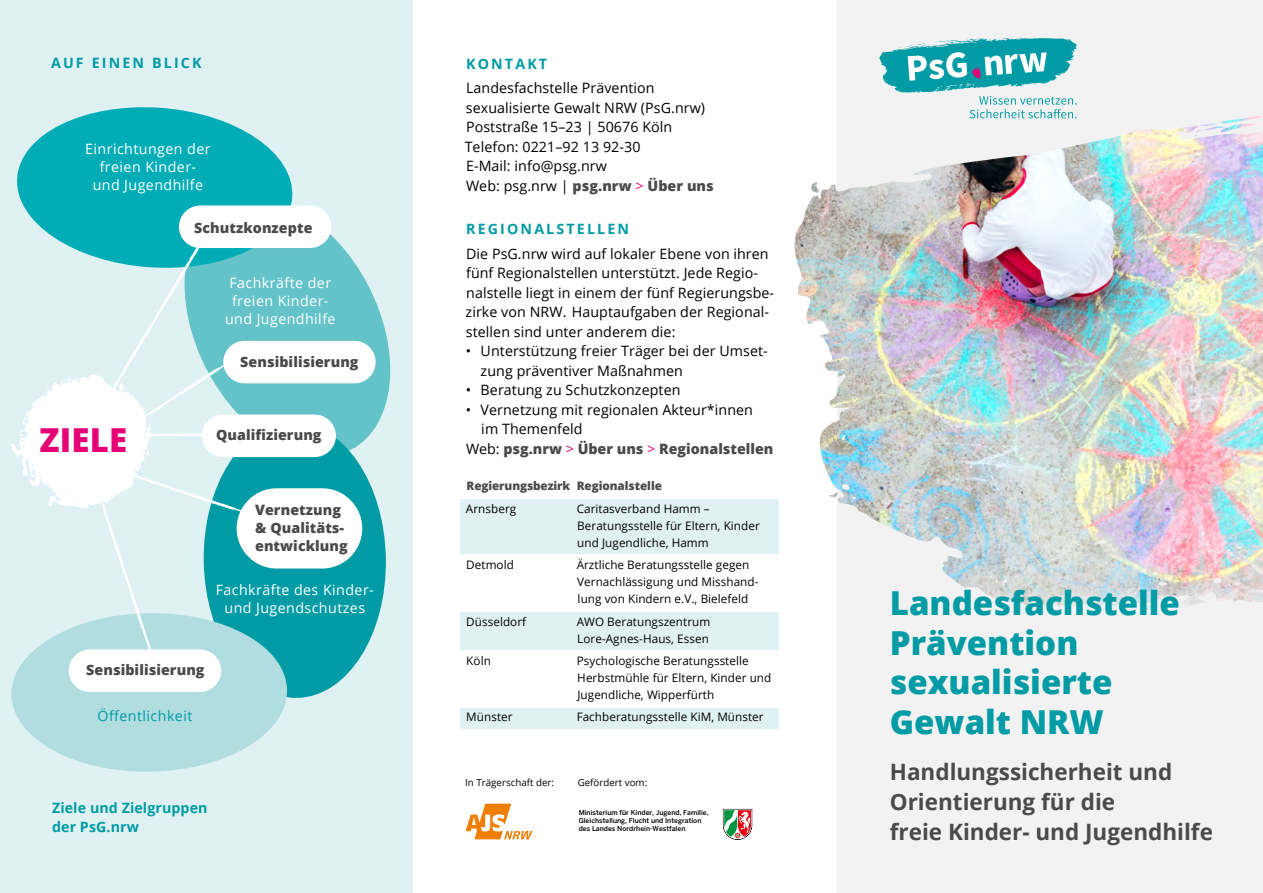
<style>
.page{position:relative;width:1263px;height:893px;background:#fff}
.page>*{position:absolute;margin:0;border:0;box-sizing:border-box;transform-origin:0 0}
.Einf__Abs{font:800 33px "Open Sans";color:#009ba4}
.Aufzählung{font:800 33px "Open Sans";letter-spacing:.005em;color:#e60076}
.Einf__Abs-2{font:700 22.5px "Open Sans";color:#4a4a49}
.Fließtext{font:14.25px/19.5px "Open Sans";letter-spacing:.005em;color:#000}
.Fließtext-2{font:800 14.25px/18px "Open Sans";letter-spacing:.005em;color:#4a4a49}
.Fließtext-3{font:14.25px/18px "Open Sans";letter-spacing:.03em;color:#fff;text-align:center}
.Fließtext-4{font:700 14.25px "Open Sans";letter-spacing:.15em;color:#009ba4}
.Fließtext-5{font:700 14.25px "Open Sans";letter-spacing:.005em;color:#009ba4}
.Fließtext-6{font:14.25px "Open Sans";letter-spacing:.03em;color:#009ba4}
.Fließtext-7{font:11.7px/17.1px "Open Sans";letter-spacing:.005em;color:#000}
.Fließtext-8{font:800 11.7px "Open Sans";letter-spacing:-.01em;color:#4a4a49}
.t1{font:9.75px "Open Sans";color:#000}
.t2{font:500 6.75px/8.2px "Benton Sans";color:#000}
.s1{font-weight:400;color:#000}
.s2{font-weight:400;color:#e60076}
</style>
<div class="page">
<div style="left:838px;top:0;width:425px;height:893px;background:#f2f2f2"></div>
<svg style="left:966px;top:38px;width:105px;height:2px"></svg>
<img style="left:820px;top:40px;width:443px;height:571px">
<img style="left:794px;top:115px;width:469px;height:294px">
<div style="left:0;top:0;width:412px;height:893px;background:#e0f1f3"></div>
<svg style="left:466px;top:804px;width:67px;height:35px"></svg>
<svg style="left:723px;top:809px;width:29px;height:31px"></svg>
<svg style="left:288px;top:214px;width:103px;height:207px;fill:#64c2c9"></svg>
<svg style="left:288px;top:421px;width:98px;height:277px;fill:#009ba4"></svg>
<svg style="left:17px;top:107px;width:278px;height:165px;fill:#00adb7"></svg>
<div style="left:223px;top:341px;width:153px;height:42px;background:#fff;border-radius:21px"></div>
<div style="left:179px;top:205px;width:152px;height:43px;background:#fff;border-radius:21px"></div>
<div style="left:237px;top:488px;width:125px;height:80px;background:#fff;border-radius:40px"></div>
<div style="left:202px;top:415px;width:134px;height:42px;background:#fff;border-radius:21px"></div>
<svg style="left:10px;top:238px;width:278px;height:534px"></svg>
<div style="left:460px;top:499px;width:319px;height:55px;background:#e0f1f3"></div>
<div style="left:460px;top:612px;width:319px;height:38px;background:#e0f1f3"></div>
<div style="left:460px;top:708px;width:319px;height:20px;background:#e0f1f3"></div>
<p class="Fließtext-4" style="left:51px;top:53px;width:152px">AUF EINEN BLICK</p>
<p class="Fließtext-3" style="left:85px;top:140px;width:127px">Einrichtungen der freien Kinder&shy;und Jugendhilfe</p>
<p class="Fließtext-2" style="left:194px;top:218px;width:120px">Schutzkonzepte</p>
<p class="Fließtext-3" style="left:225px;top:273px;width:112px">Fachkräfte der freien Kinder&shy;und Jugendhilfe</p>
<p class="Fließtext-2" style="left:240px;top:352px;width:120px">Sensibilisierung</p>
<p class="Aufzählung" style="left:39px;top:415px;width:89px">ZIELE</p>
<p class="Fließtext-2" style="left:216px;top:425px;width:107px">Qualifizierung</p>
<p class="Fließtext-2" style="left:255px;top:500px;width:94px">Vernetzung &amp; Qualitäts&shy;entwicklung</p>
<p class="Fließtext-3" style="left:216px;top:581px;width:160px">Fachkräfte des Kinder-</p>
<p class="Fließtext-3" style="left:224px;top:599px;width:142px">und Jugendschutzes</p>
<p class="Fließtext-2" style="left:86px;top:660px;width:120px">Sensibilisierung</p>
<p class="Fließtext-6" style="left:97px;top:706px;width:96px">Öffentlichkeit</p>
<p class="Fließtext-5" style="left:52px;top:797px;width:157px">Ziele und Zielgruppen</p>
<p class="Fließtext-5" style="left:52px;top:817px;width:88px">der PsG.nrw</p>
<p class="Fließtext-4" style="left:466px;top:53px;width:83px">KONTAKT</p>
<p class="Fließtext" style="left:466px;top:78px;width:190px">Landesfachstelle Prävention</p>
<p class="Fließtext" style="left:466px;top:97px;width:241px">sexualisierte Gewalt NRW (PsG.nrw)</p>
<p class="Fließtext" style="left:466px;top:117px;width:208px">Poststraße 15–23 | 50676 Köln</p>
<p class="Fließtext" style="left:465px;top:136px;width:177px">Telefon: 0221–92 13 92-30<br>E-Mail: info@psg.nrw</p>
<p class="Fließtext-2" style="left:466px;top:176px;width:249px"><span class="s1">Web: psg.nrw |</span> psg.nrw <span class="s2">&gt;</span> Über uns</p>
<p class="Fließtext-4" style="left:466px;top:219px;width:164px">REGIONALSTELLEN</p>
<p class="Fließtext" style="left:466px;top:243px;width:310px">Die PsG.nrw wird auf lokaler Ebene von ihren fünf Regionalstellen unterstützt. Jede Regio&shy;nalstelle liegt in einem der fünf Regierungsbe&shy;zirke von NRW. Hauptaufgaben der Regional&shy;stellen sind unter anderem die:</p>
<p class="Fließtext" style="left:481px;top:341px;width:289px;text-indent:-15px">• Unterstützung freier Träger bei der Umset&shy;zung präventiver Maßnahmen</p>
<p class="Fließtext" style="left:466px;top:380px;width:216px">• Beratung zu Schutzkonzepten</p>
<p class="Fließtext" style="left:481px;top:399px;width:273px;text-indent:-16px">• Vernetzung mit regionalen Akteur*innen im Themenfeld</p>
<p class="Fließtext-2" style="left:466px;top:439px;width:309px"><span class="s1">Web:</span> psg.nrw <span class="s2">&gt;</span> Über uns <span class="s2">&gt;</span> Regionalstellen</p>
<p class="Fließtext-8" style="left:466px;top:477px;width:197px">Regierungsbezirk Regionalstelle</p>
<p class="Fließtext-7" style="left:466px;top:500px;width:52px">Arnsberg</p>
<p class="Fließtext-7" style="left:577px;top:500px;width:185px">Caritasverband Hamm –<br>Beratungsstelle für Eltern, Kinder und Jugendliche, Hamm</p>
<p class="Fließtext-7" style="left:466px;top:556px;width:49px">Detmold</p>
<p class="Fließtext-7" style="left:577px;top:556px;width:183px">Ärztliche Beratungsstelle gegen<br>Vernachlässigung und Misshand&shy;lung von Kindern e.V., Bielefeld</p>
<p class="Fließtext-7" style="left:466px;top:612px;width:61px">Düsseldorf</p>
<p class="Fließtext-7" style="left:577px;top:612px;width:135px">AWO Beratungszentrum<br>Lore-Agnes-Haus, Essen</p>
<p class="Fließtext-7" style="left:466px;top:652px;width:26px">Köln</p>
<p class="Fließtext-7" style="left:577px;top:652px;width:196px">Psychologische Beratungsstelle<br>Herbstmühle für Eltern, Kinder und<br>Jugendliche, Wipperfürth</p>
<p class="Fließtext-7" style="left:466px;top:708px;width:48px">Münster</p>
<p class="Fließtext-7" style="left:577px;top:708px;width:189px">Fachberatungsstelle KiM, Münster</p>
<p class="t1" style="left:465px;top:776px;width:90px">In Trägerschaft der:</p>
<p class="t1" style="left:578px;top:776px;width:71px">Gefördert vom:</p>
<p class="t2" style="left:579px;top:808px;width:131px">Ministerium für Kinder, Jugend, Familie,<br>Gleichstellung, Flucht und Integration des Landes Nordrhein-Westfalen</p>
<p class="Einf__Abs" style="left:890px;top:578px;width:292px">Landesfachstelle</p>
<p class="Einf__Abs" style="left:890px;top:618px;width:190px">Prävention</p>
<p class="Einf__Abs" style="left:890px;top:657px;width:224px">sexualisierte</p>
<p class="Einf__Abs" style="left:890px;top:697px;width:215px">Gewalt NRW</p>
<p class="Einf__Abs-2" style="left:890px;top:756px;width:284px">Handlungssicherheit und</p>
<p class="Einf__Abs-2" style="left:890px;top:786px;width:227px">Orientierung für die</p>
<p class="Einf__Abs-2" style="left:890px;top:816px;width:325px">freie Kinder- und Jugendhilfe</p>
</div>
